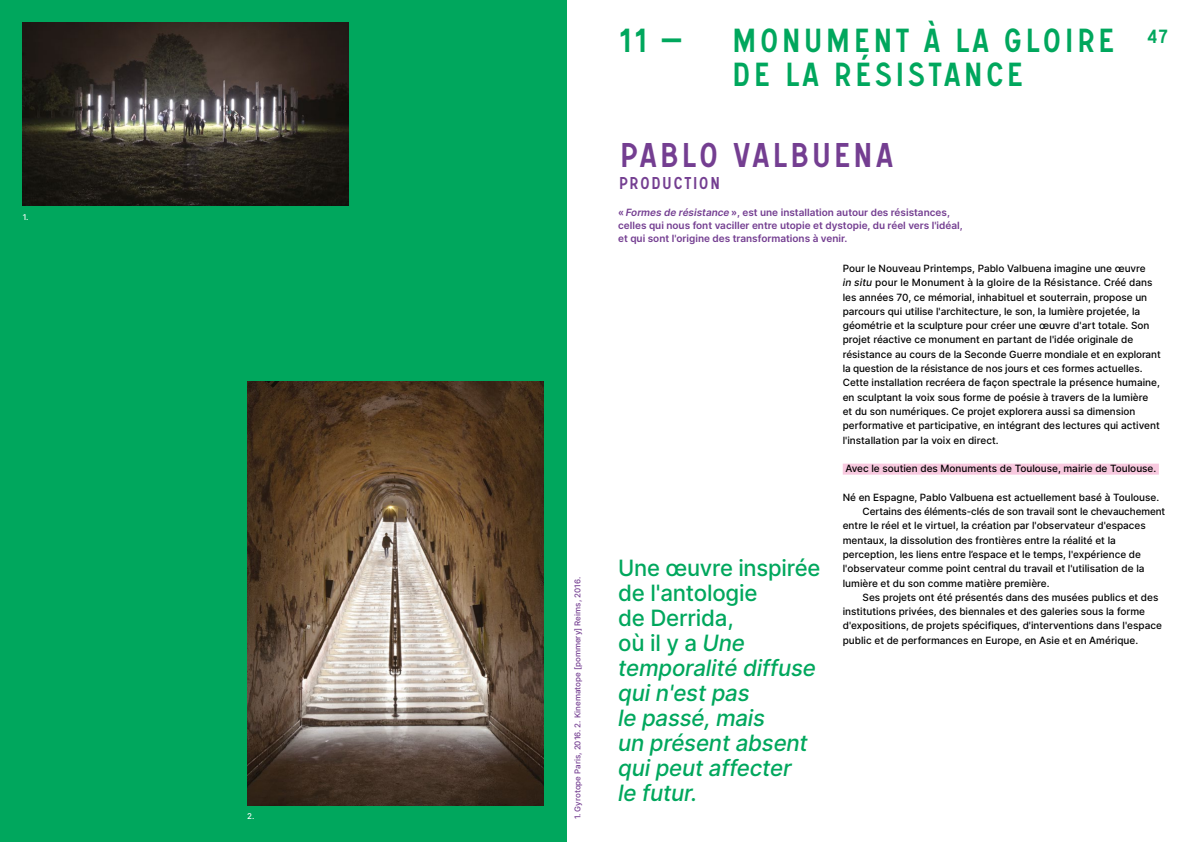
<style>
.page{position:relative;width:1191px;height:842px;background:#fff}
.page>*{position:absolute;margin:0;border:0;box-sizing:border-box;transform-origin:0 0}
.t1{font:36px "Signal No 2 D";letter-spacing:-.015em;color:#743e91}
.t2{font:35px/34px "Signal No 2 D";color:#00a75d}
.t3{font:italic 500 22.5px/25px "Inter";letter-spacing:-.01em;color:#00a75d}
.t4{font:20px "Signal No 2 D";color:#00a75d}
.t5{font:18px "Signal No 2 D";color:#743e91}
.t6{font:500 10px/14.3px "Inter";color:#000}
.t7{font:600 10px/13px "Inter";color:#743e91}
.t8{font:500 8px "Inter";color:#743e91}
.t9{font:500 8px "Inter";color:#fff}
.s1{font-style:italic}
.s2{font-style:normal}
</style>
<div class="page">
<div style="left:0;top:0;width:566px;height:842px;background:#00a75d"></div>
<img style="left:23px;top:23px;width:325px;height:183px">
<img style="left:247px;top:381px;width:297px;height:424px">
<div style="left:842px;top:464px;width:316px;height:11px;background:#f8c9df"></div>
<p class="t9" style="left:23px;top:211px;width:7px">1.</p>
<p class="t9" style="left:247px;top:810px;width:9px">2.</p>
<p class="t8" style="left:571px;top:819px;width:244px;rotate:-90deg">1. Gyrotope Paris, 2016. 2. Kinematope [pommery] Reims, 2016.</p>
<h2 class="t2" style="left:618px;top:23px;width:66px">11 —</h2>
<h2 class="t2" style="left:730px;top:23px;width:387px">MONUMENT À LA GLOIRE<br>DE LA RÉSISTANCE</h2>
<h1 class="t1" style="left:618px;top:135px;width:278px">PABLO VALBUENA</h1>
<h3 class="t5" style="left:618px;top:173px;width:104px">PRODUCTION</h3>
<p class="t7" style="left:618px;top:206px;width:346px">« <span class="s1">Formes de résistance</span> », est une installation autour des résistances, celles qui nous font vaciller entre utopie et dystopie, du réel vers l'idéal, et qui sont l'origine des transformations à venir.</p>
<h3 class="t4" style="left:1146px;top:25px;width:23px">47</h3>
<h3 class="t3" style="left:618px;top:555px;width:204px"><span class="s2">Une œuvre inspirée de l'antologie<br>de Derrida,<br>où il y a</span> Une temporalité diffuse qui n'est pas<br>le passé, mais<br>un présent absent qui peut affecter<br>le futur.</h3>
<p class="t6" style="left:842px;top:261px;width:319px">Pour le Nouveau Printemps, Pablo Valbuena imagine une œuvre<br><span class="s1">in situ</span> pour le Monument à la gloire de la Résistance. Créé dans les années 70, ce mémorial, inhabituel et souterrain, propose un parcours qui utilise l'architecture, le son, la lumière projetée, la géométrie et la sculpture pour créer une œuvre d'art totale. Son projet réactive ce monument en partant de l'idée originale de résistance au cours de la Seconde Guerre mondiale et en explorant la question de la résistance de nos jours et ces formes actuelles.<br>Cette installation recréera de façon spectrale la présence humaine, en sculptant la voix sous forme de poésie à travers de la lumière<br>et du son numériques. Ce projet explorera aussi sa dimension performative et participative, en intégrant des lectures qui activent l'installation par la voix en direct.</p>
<p class="t6" style="left:845px;top:461px;width:312px">Avec le soutien des Monuments de Toulouse, mairie de Toulouse.</p>
<p class="t6" style="left:842px;top:490px;width:318px">Né en Espagne, Pablo Valbuena est actuellement basé à Toulouse.</p>
<p class="t6" style="left:862px;top:504px;width:304px">Certains des éléments-clés de son travail sont le chevauchement</p>
<p class="t6" style="left:842px;top:518px;width:304px">entre le réel et le virtuel, la création par l'observateur d'espaces</p>
<p class="t6" style="left:842px;top:533px;width:274px">mentaux, la dissolution des frontières entre la réalité et la</p>
<p class="t6" style="left:842px;top:547px;width:300px">perception, les liens entre l’espace et le temps, l'expérience de</p>
<p class="t6" style="left:842px;top:561px;width:303px">l'observateur comme point central du travail et l'utilisation de la</p>
<p class="t6" style="left:842px;top:575px;width:208px">lumière et du son comme matière première.</p>
<p class="t6" style="left:862px;top:590px;width:297px">Ses projets ont été présentés dans des musées publics et des</p>
<p class="t6" style="left:842px;top:604px;width:304px">institutions privées, des biennales et des galeries sous la forme</p>
<p class="t6" style="left:842px;top:618px;width:321px">d'expositions, de projets spécifiques, d'interventions dans l'espace</p>
<p class="t6" style="left:842px;top:633px;width:297px">public et de performances en Europe, en Asie et en Amérique.</p>
</div>
